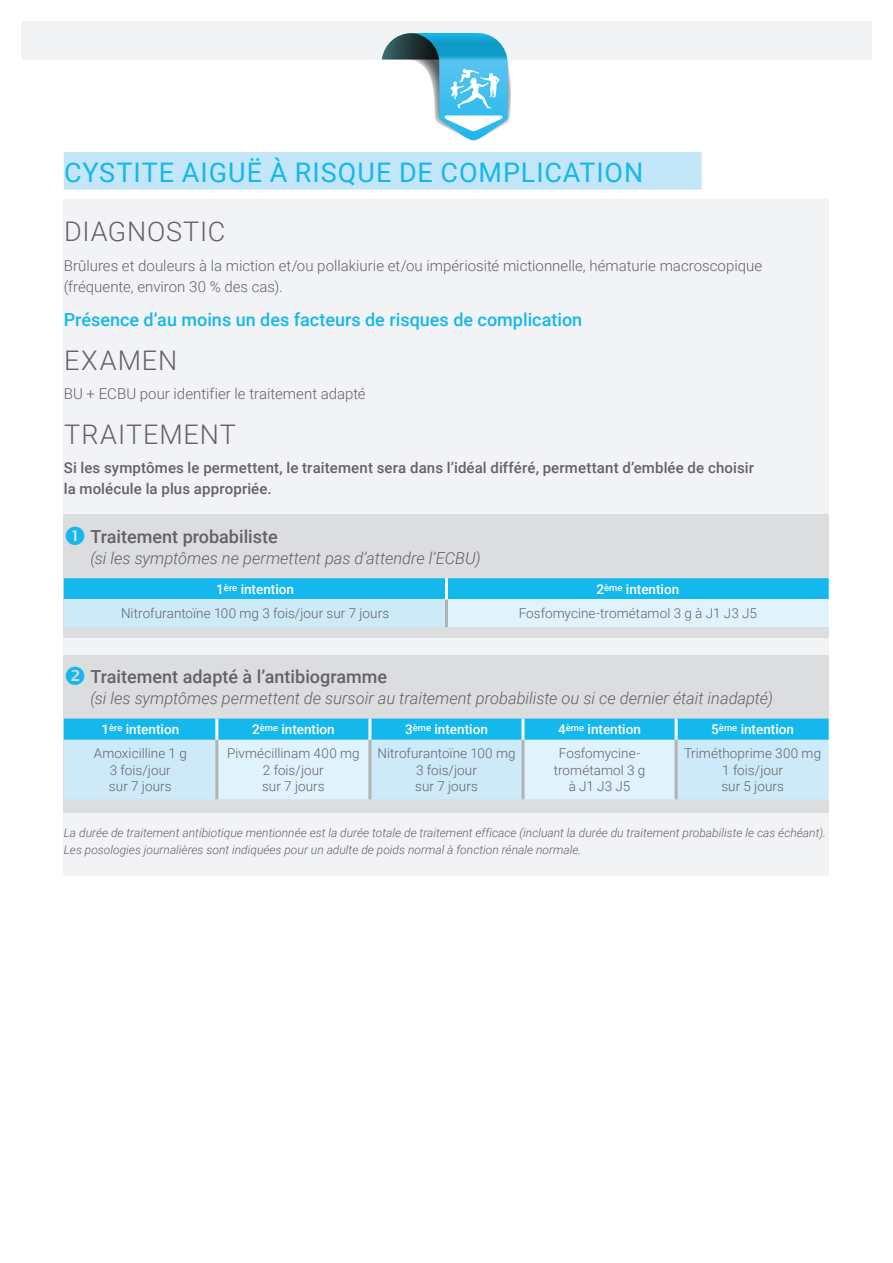
<style>
.page{position:relative;width:893px;height:1263px;background:#fff}
.page>*{position:absolute;margin:0;border:0;box-sizing:border-box;transform-origin:0 0}
.t1{font:27px "Roboto";letter-spacing:.035em;color:#15b8ec}
.t2{font:300 27px "Roboto";letter-spacing:.035em;color:#636366}
.t3{font:500 18px "Roboto";color:#636366}
.t4{font:500 18px "Roboto";color:#15b8ec}
.t5{font:italic 300 16.5px "Roboto";letter-spacing:-.005em;color:#636366}
.t6{font:300 15px/21px "Roboto";letter-spacing:.005em;color:#636366}
.t7{font:500 15px/21px "Roboto";letter-spacing:.01em;color:#636366}
.t8{font:300 13.5px/16.5px "Roboto";color:#636366;text-align:center}
.t9{font:500 13.5px "Roboto";color:#fff}
.t10{font:italic 300 12px/17.1px "Roboto";color:#636366}
</style>
<div class="page">
<div style="left:64px;top:200px;width:765px;height:676px;background:#f2f3f4"></div>
<div style="left:64px;top:152px;width:638px;height:38px;background:#c3e6f8"></div>
<div style="left:64px;top:514px;width:765px;height:124px;background:#dcdddf"></div>
<svg style="left:64px;top:578px;width:766px;height:49px;background:#84d7f3"></svg>
<hr style="left:445px;top:578px;width:3px;height:21px;background:#fff">
<hr style="left:445px;top:599px;width:3px;height:28px;background:#b2b3b7">
<div style="left:64px;top:655px;width:765px;height:157px;background:#dcdddf"></div>
<svg style="left:64px;top:718px;width:766px;height:81px;background:#a2dff5"></svg>
<hr style="left:829px;top:740px;width:1px;height:59px;background:#fff">
<hr style="left:215px;top:718px;width:3px;height:22px;background:#fff">
<hr style="left:368px;top:718px;width:3px;height:22px;background:#fff">
<hr style="left:521px;top:718px;width:3px;height:22px;background:#fff">
<hr style="left:675px;top:718px;width:3px;height:22px;background:#fff">
<hr style="left:215px;top:740px;width:3px;height:59px;background:#b2b3b7">
<hr style="left:368px;top:740px;width:3px;height:59px;background:#b2b3b7">
<hr style="left:521px;top:740px;width:3px;height:59px;background:#b2b3b7">
<hr style="left:675px;top:740px;width:3px;height:59px;background:#b2b3b7">
<div style="left:21px;top:21px;width:851px;height:39px;background:#f2f3f4"></div>
<svg style="left:382px;top:33px;width:129px;height:108px"></svg>
<h1 class="t1" style="left:64px;top:153px;width:581px">CYSTITE AIGUË À RISQUE DE COMPLICATION</h1>
<h1 class="t2" style="left:64px;top:213px;width:80px">DIAGNOSTIC</h1>
<p class="t6" style="left:64px;top:254px;width:700px">Brûlures et douleurs à la miction et/ou pollakiurie et/ou impériosité mictionnelle, hématurie macroscopique (fréquente, environ 30 % des cas).</p>
<h2 class="t4" style="left:64px;top:307px;width:520px">Présence d’au moins un des facteurs de risques de complication</h2>
<h1 class="t2" style="left:64px;top:341px;width:115px">Examen</h1>
<p class="t6" style="left:64px;top:383px;width:303px">BU + EC BU pour identifier le traitement adapté</p>
<h1 class="t2" style="left:64px;top:415px;width:173px">traitement</h1>
<p class="t7" style="left:64px;top:457px;width:692px">Si les symptômes le permettent, le traitement sera dans l’idéal différé, permettant d’emblée de choisir la molécule la plus appropriée.</p>
<h2 class="t3" style="left:90px;top:524px;width:189px">Traitement probabiliste</h2>
<p class="t5" style="left:90px;top:546px;width:392px">(si les symptômes ne permettent pas d’attendre l’ECBU)</p>
<p class="t9" style="left:216px;top:580px;width:79px">1<sup>ère</sup> intention</p>
<p class="t9" style="left:596px;top:580px;width:84px">2<sup>ème</sup> intention</p>
<p class="t8" style="left:121px;top:605px;width:270px">N itrofurantoïne 100 mg 3 fois/jour sur 7 jours</p>
<p class="t8" style="left:519px;top:605px;width:240px">Fosfomycine-trométamol 3 g à J1 J3 J5</p>
<h2 class="t3" style="left:90px;top:664px;width:298px">Traitement adapté à l’antibiogramme</h2>
<p class="t5" style="left:90px;top:687px;width:684px">(si les symptômes permettent de sursoir au traitement probabiliste ou si ce dernier était inadapté)</p>
<p class="t9" style="left:101px;top:720px;width:79px">1<sup>ère</sup> intention</p>
<p class="t9" style="left:252px;top:720px;width:84px">2<sup>ème</sup> intention</p>
<p class="t9" style="left:405px;top:720px;width:84px">3<sup>ème</sup> intention</p>
<p class="t9" style="left:558px;top:720px;width:84px">4<sup>ème</sup> intention</p>
<p class="t9" style="left:711px;top:720px;width:84px">5<sup>ème</sup> intention</p>
<p class="t8" style="left:94px;top:745px;width:95px">Amoxicilline 1 g<br>3 fois/jour<br>sur 7 jours</p>
<p class="t8" style="left:227px;top:745px;width:134px">Pivmécillinam 400 mg<br>2 fois/jour<br>sur 7 jours</p>
<p class="t8" style="left:377px;top:745px;width:140px">N itrofurantoïne 100 mg<br>3 fois/jour<br>sur 7 jours</p>
<p class="t8" style="left:554px;top:745px;width:93px">Fosfomycine&shy;trométamol 3 g à J1 J3 J5</p>
<p class="t8" style="left:684px;top:745px;width:139px">Triméthoprime 300 mg<br>1 fois/jour<br>sur 5 jours</p>
<p class="t10" style="left:64px;top:824px;width:764px">La durée de traitement antibiotique mentionnée est la durée totale de traitement efficace (incluant la durée du traitement probabiliste le cas échéant).<br>Les posologies journalières sont indiquées pour un adulte de poids normal à fonction rénale normale.</p>
</div>
